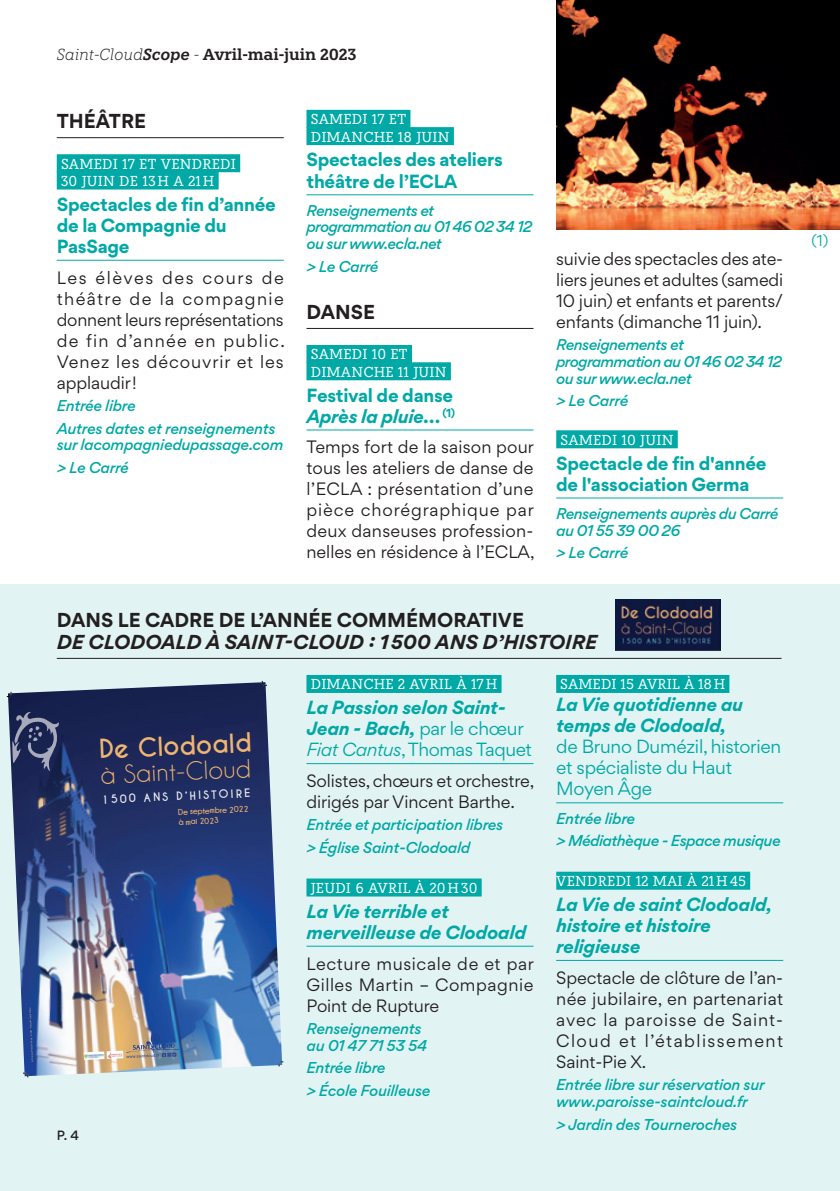
<style>
.page{position:relative;width:840px;height:1191px;background:#fff}
.page>*{position:absolute;margin:0;border:0;box-sizing:border-box;transform-origin:0 0}
.t1{font:700 24.6px "Caviar Dreams";color:#efb672}
.t2{font:23.4px "Caviar Dreams";color:#efb672}
.t3{font:700 18px "Gordita";color:#231f20}
.t4{font:italic 700 18px "Gordita";color:#231f20}
.t5{font:italic 700 17px/21px "Gordita";letter-spacing:-.015em;color:#00a9a5}
.t6{font:700 17px/21px "Gordita";letter-spacing:-.015em;color:#00a9a5}
.t7{font:17px/21px "Gordita";letter-spacing:-.015em;color:#00a9a5}
.t8{font:16px/21px "Gordita";color:#231f20;text-align:justify}
.t9{font:600 16px "Knile";letter-spacing:-.01em;color:#231f20}
.t10{font:14.4px/17.2px "Knile";letter-spacing:.01em;color:#fff}
.t11{font:italic 500 14px/22.4px "Gordita";letter-spacing:-.02em;color:#00a9a5}
.t12{font:italic 500 14px/16.8px "Gordita";letter-spacing:-.04em;color:#00a9a5}
.t13{font:14px "Gordita";color:#00a9a5}
.t14{font:500 12px "Gordita";color:#231f20}
.t15{font:700 10.8px "Caviar Dreams";color:#edecef}
.t16{font:700 8.6px/10.4px "Champagne&Limousines";color:#efb672}
.s1{font-weight:300;font-style:italic}
.s2{font-style:italic}
.s3{font-weight:400;font-style:normal}
.s4{font-weight:400}
</style>
<div class="page">
<hr style="left:57px;top:137px;width:226px;height:1px;background:#231f20">
<div style="left:57px;top:154px;width:183px;height:18px;background:#00a9a5"></div>
<div style="left:57px;top:171px;width:161px;height:18px;background:#00a9a5"></div>
<hr style="left:57px;top:260px;width:226px;height:1px;background:#00a9a5">
<div style="left:306px;top:110px;width:104px;height:18px;background:#00a9a5"></div>
<div style="left:306px;top:127px;width:147px;height:18px;background:#00a9a5"></div>
<hr style="left:306px;top:194px;width:227px;height:1px;background:#00a9a5">
<hr style="left:306px;top:328px;width:227px;height:1px;background:#231f20">
<div style="left:306px;top:345px;width:106px;height:18px;background:#00a9a5"></div>
<div style="left:306px;top:362px;width:144px;height:18px;background:#00a9a5"></div>
<hr style="left:306px;top:429px;width:227px;height:1px;background:#00a9a5">
<div style="left:556px;top:430px;width:121px;height:18px;background:#00a9a5"></div>
<hr style="left:556px;top:497px;width:226px;height:1px;background:#00a9a5">
<img style="left:556px;top:0;width:283px;height:229px">
<div style="left:0;top:584px;width:839px;height:607px;background:#e2f3f3"></div>
<hr style="left:57px;top:658px;width:724px;height:1px;background:#231f20">
<div style="left:306px;top:675px;width:195px;height:18px;background:#00a9a5"></div>
<hr style="left:306px;top:763px;width:227px;height:1px;background:#00a9a5">
<div style="left:306px;top:878px;width:175px;height:18px;background:#00a9a5"></div>
<hr style="left:306px;top:945px;width:227px;height:1px;background:#00a9a5">
<div style="left:556px;top:675px;width:173px;height:18px;background:#00a9a5"></div>
<hr style="left:556px;top:802px;width:226px;height:1px;background:#00a9a5">
<div style="left:556px;top:871px;width:193px;height:18px;background:#00a9a5"></div>
<hr style="left:556px;top:960px;width:226px;height:1px;background:#00a9a5">
<img style="left:7px;top:681px;width:276px;height:396px">
<img style="left:615px;top:599px;width:104px;height:51px">
<p class="t9" style="left:57px;top:44px;width:301px"><span class="s1">Saint-Cloud</span><span class="s2">Scope</span> <span class="s1">-</span> Avril-mai-juin 2023</p>
<p class="t3" style="left:57px;top:107px;width:91px">THÉÂTRE</p>
<p class="t10" style="left:61px;top:155px;width:176px">SAMEDI 17 ET VENDREDI<br>30 JUIN DE 13H A 21H</p>
<p class="t6" style="left:57px;top:194px;width:220px">Spectacles de fin d’année de la Compagnie du<br>PasSage</p>
<p class="t8" style="left:57px;top:267px;width:229px">Les élèves des cours de théâtre de la compagnie donnent leurs représentations de fin d’année en public.<br>Venez les découvrir et les applaudir!</p>
<p class="t11" style="left:57px;top:394px;width:220px">Entrée libre<br>Autres dates et renseignements</p>
<p class="t11" style="left:57px;top:434px;width:228px">sur lacompagniedupassage.com &gt; Le Carré</p>
<p class="t10" style="left:310px;top:110px;width:140px">SAMEDI 17 ET<br>DIMANCHE 18 JUIN</p>
<p class="t6" style="left:306px;top:149px;width:198px">Spectacles des ateliers théâtre de l’ECLA</p>
<p class="t12" style="left:306px;top:202px;width:227px">Renseignements et programmation au 01 46 02 34 12 ou sur www.ecla.net</p>
<p class="t11" style="left:306px;top:255px;width:74px">&gt; Le Carré</p>
<p class="t3" style="left:306px;top:297px;width:70px">DANSE</p>
<p class="t10" style="left:310px;top:345px;width:137px">SAMEDI 10 ET<br>DIMANCHE 11 JUIN</p>
<p class="t6" style="left:306px;top:384px;width:150px">Festival de danse<br><span class="s2">Après la pluie…</span> <sup>(1)</sup></p>
<p class="t8" style="left:306px;top:436px;width:229px">Temps fort de la saison pour tous les ateliers de danse de l’ECLA : présentation d’une pièce chorégraphique par deux danseuses profession&shy;nelles en résidence à l’ECLA,</p>
<p class="t8" style="left:556px;top:248px;width:228px">suivie des spectacles des ate&shy;liers jeunes et adultes (samedi 10 juin) et enfants et parents/ enfants (dimanche 11 juin).</p>
<p class="t12" style="left:556px;top:336px;width:227px">Renseignements et programmation au 01 46 02 34 12 ou sur www.ecla.net</p>
<p class="t11" style="left:556px;top:390px;width:74px">&gt; Le Carré</p>
<p class="t10" style="left:560px;top:431px;width:114px">SAMEDI 10 JUIN</p>
<p class="t6" style="left:556px;top:452px;width:212px">Spectacle de fin d'année de l'association Germa</p>
<p class="t11" style="left:556px;top:505px;width:223px;line-height:16.8px">Renseignements auprès du Carré au 01 55 39 00 26</p>
<p class="t11" style="left:556px;top:541px;width:74px">&gt; Le Carré</p>
<p class="t3" style="left:57px;top:606px;width:468px">DANS LE CADRE DE L’ANNÉE COMMÉMORATIVE</p>
<p class="t4" style="left:57px;top:627px;width:541px">DE CLODOALD À SAINT-CLOUD : 1500 ANS D’HISTOIRE</p>
<p class="t10" style="left:310px;top:675px;width:188px">DIMANCHE 2 AVRIL À 17H</p>
<p class="t5" style="left:306px;top:697px;width:227px">La Passion selon Saint-<br>Jean - Bach, <span class="s3">par le chœur<br></span><span class="s4">Fiat Cantus</span><span class="s3">, Thomas Taquet</span></p>
<p class="t8" style="left:306px;top:770px;width:229px">Solistes, chœurs et orchestre, dirigés par Vincent Barthe.</p>
<p class="t11" style="left:306px;top:814px;width:198px">Entrée et participation libres &gt; Église Saint-Clodoald</p>
<p class="t10" style="left:310px;top:879px;width:168px">JEUDI 6 AVRIL À 20H30</p>
<p class="t5" style="left:306px;top:900px;width:221px">La Vie terrible et merveilleuse de Clodoald</p>
<p class="t8" style="left:306px;top:952px;width:229px">Lecture musicale de et par Gilles Martin – Compagnie Point de Rupture</p>
<p class="t11" style="left:306px;top:1020px;width:122px;line-height:16.8px">Renseignements au 01 47 71 53 54</p>
<p class="t11" style="left:306px;top:1056px;width:125px">Entrée libre<br>&gt; École Fouilleuse</p>
<p class="t10" style="left:560px;top:675px;width:167px">SAMEDI 15 AVRIL À 18H</p>
<p class="t5" style="left:556px;top:694px;width:188px">La Vie quotidienne au temps de Clodoald,</p>
<p class="t7" style="left:556px;top:736px;width:226px">de Bruno Dumézil, historien et spécialiste du Haut<br>Moyen Âge</p>
<p class="t11" style="left:556px;top:807px;width:226px">Entrée libre<br>&gt; Médiathèque - Espace musique</p>
<p class="t10" style="left:556px;top:872px;width:191px">VENDREDI 12 MAI À 21H45</p>
<p class="t5" style="left:556px;top:893px;width:217px">La Vie de saint Clodoald, histoire et histoire religieuse</p>
<p class="t8" style="left:556px;top:966px;width:228px">Spectacle de clôture de l’an&shy;née jubilaire, en partenariat avec la paroisse de Saint-Cloud et l’établissement Saint-Pie X.</p>
<p class="t11" style="left:556px;top:1076px;width:210px;line-height:16.8px">Entrée libre sur réservation sur www.paroisse-saintcloud.fr</p>
<p class="t11" style="left:556px;top:1113px;width:182px">&gt; Jardin des Tourneroches</p>
<h1 class="t1" style="left:98px;top:735px;width:154px;rotate:-3deg">De Clodoald</h1>
<h2 class="t2" style="left:100px;top:760px;width:152px;rotate:-2deg">à Saint-Cloud</h2>
<p class="t16" style="left:178px;top:806px;width:72px;rotate:-2deg">De septembre 2022 à mai 2023</p>
<p class="t15" style="left:101px;top:793px;width:150px;rotate:-3deg">1500 ANS D’HISTOIRE</p>
<p class="t14" style="left:57px;top:1126px;width:24px">P. 4</p>
<p class="t13" style="left:811px;top:230px;width:18px">(1)</p>
</div>
